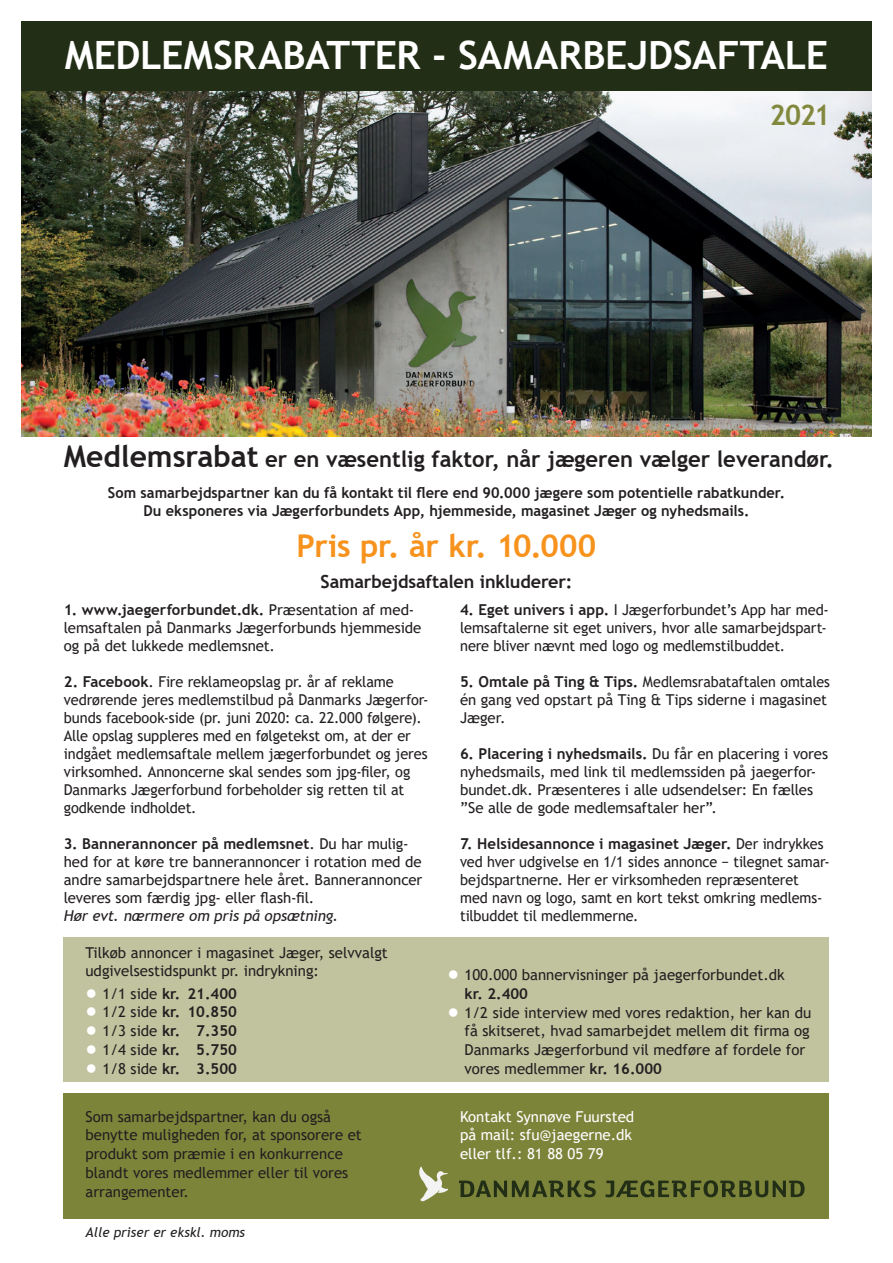
<style>
.page{position:relative;width:893px;height:1263px;background:#fff}
.page>*{position:absolute;margin:0;border:0;box-sizing:border-box;transform-origin:0 0}
.t1{font:700 39px "Trebuchet MS";letter-spacing:-.005em;color:#fff}
.t2{font:700 31.5px "Trebuchet MS";letter-spacing:-.01em;color:#f7931d}
.t3{font:700 28.5px "Trebuchet MS";color:#82893e;scale:.96 1}
.t4{font:700 22.5px "Trebuchet MS";color:#231f20}
.t5{font:700 18px "Trebuchet MS";letter-spacing:-.005em;color:#231f20}
.t6{font:15px/18px "Trebuchet MS";color:#231f20}
.t7{font:700 15px/18px "Trebuchet MS";color:#231f20;text-align:center}
.t8{font:15px/18px "Trebuchet MS";color:#231f20;scale:.96 1}
.t9{font:15px/18px "Trebuchet MS";color:#231f20;scale:.95 1}
.t10{font:15px/18.8px "Trebuchet MS";color:#fff}
.t11{font:italic 15px "Trebuchet MS";letter-spacing:-.005em;color:#231f20}
.t12{font:italic 13.5px "Trebuchet MS";color:#231f20}
.s1{font-size:30px}
.s2{font-weight:700}
.s3{font-weight:400;font-size:19.5px;color:#fff}
.s4{font-weight:400}
.s5{font-size:19.5px;color:#fff}
</style>
<div class="page">
<div style="left:64px;top:1093px;width:765px;height:125px;background:#7c843a"></div>
<div style="left:64px;top:938px;width:765px;height:144px;background:#c1c39f"></div>
<div style="left:21px;top:21px;width:851px;height:70px;background:#222e15"></div>
<svg style="left:419px;top:1167px;width:29px;height:34px"></svg>
<svg style="left:459px;top:1180px;width:137px;height:17px"></svg>
<svg style="left:605px;top:1180px;width:199px;height:17px"></svg>
<img style="left:21px;top:91px;width:851px;height:346px">
<h1 class="t1" style="left:65px;top:31px;width:764px">MEDLEMSRABATTER - SAMARBEJDSAFTALE</h1>
<h3 class="t3" style="left:770px;top:97px;width:65px">2021</h3>
<h3 class="t4" style="left:64px;top:444px;width:772px"><span class="s1">Medlemsrabat</span> er en væsentlig faktor, når jægeren vælger leverandør.</h3>
<p class="t7" style="left:108px;top:484px;width:679px">Som samarbejdspartner kan du få kontakt til flere end 90.000 jægere som potentielle rabatkunder.<br>Du eksponeres via Jægerforbundets App, hjemmeside, magasinet Jæger og nyhedsmails.</p>
<h2 class="t2" style="left:297px;top:526px;width:301px">Pris pr. år kr. 10.000</h2>
<p class="t5" style="left:320px;top:570px;width:254px">Samarbejdsaftalen inkluderer:</p>
<p class="t6" style="left:64px;top:600px;width:359px"><span class="s2">1. www.jaegerforbundet.dk.</span> Præsentation af med&shy;lemsaftalen på Danmarks Jægerforbunds hjemmeside og på det lukkede medlemsnet.</p>
<p class="t6" style="left:64px;top:672px;width:366px"><span class="s2">2. Facebook</span>. Fire reklameopslag pr. år af reklame vedrørende jeres medlemstilbud på Danmarks Jægerfor&shy;bunds facebook-side (pr. juni 2020: ca. 22.000 følgere).<br>Alle opslag suppleres med en følgetekst om, at der er indgået medlemsaftale mellem jægerforbundet og jeres virksomhed. Annoncerne skal sendes som jpg-filer, og Danmarks Jægerforbund forbeholder sig retten til at godkende indholdet.</p>
<p class="t6" style="left:64px;top:834px;width:360px"><span class="s2">3. Bannerannoncer på medlemsnet</span>. Du har mulig&shy;hed for at køre tre bannerannoncer i rotation med de andre samarbejdspartnere hele året. Bannerannoncer leveres som færdig jpg- eller flash-fil.</p>
<p class="t11" style="left:64px;top:906px;width:276px">Hør evt. nærmere om pris på opsætning.</p>
<p class="t6" style="left:460px;top:600px;width:370px"><span class="s2">4. Eget univers i app.</span> I Jægerforbundet’s App har med&shy;lemsaftalerne sit eget univers, hvor alle samarbejdspart&shy;nere bliver nævnt med logo og medlemstilbuddet.</p>
<p class="t9" style="left:460px;top:672px;width:391px"><span class="s2">5. Omtale på Ting &amp; Tips.</span> Medlemsrabataftalen omtales én gang ved opstart på Ting &amp; Tips siderne i magasinet<br>Jæger.</p>
<p class="t6" style="left:460px;top:744px;width:370px"><span class="s2">6. Placering i nyhedsmails.</span> Du får en placering i vores nyhedsmails, med link til medlemssiden på jaegerfor&shy;bundet.dk. Præsenteres i alle udsendelser: En fælles ”Se alle de gode medlemsaftaler her”.</p>
<p class="t8" style="left:460px;top:834px;width:386px"><span class="s2">7. Helsidesannonce i magasinet Jæger.</span> Der indrykkes ved hver udgivelse en 1/1 sides annonce − tilegnet samar&shy;bejdspartnerne. Her er virksomheden repræsenteret med navn og logo, samt en kort tekst omkring medlems&shy;tilbuddet til medlemmerne.</p>
<p class="t6" style="left:85px;top:943px;width:304px">Tilkøb annoncer i magasinet Jæger, selvvalgt udgivelsestidspunkt pr. indrykning:</p>
<p class="t7" style="left:85px;top:984px;width:153px"><span class="s3">●</span> <span class="s4">1/1 side</span> kr. 21.400</p>
<p class="t7" style="left:85px;top:1003px;width:153px"><span class="s3">●</span> <span class="s4">1/2 side</span> kr. 10.850</p>
<p class="t7" style="left:85px;top:1022px;width:153px"><span class="s3">●</span> <span class="s4">1/3 side</span> kr. 7.350</p>
<p class="t7" style="left:85px;top:1040px;width:153px"><span class="s3">●</span> <span class="s4">1/4 side</span> kr. 5.750</p>
<p class="t7" style="left:85px;top:1059px;width:153px"><span class="s3">●</span> <span class="s4">1/8 side</span> kr. 3.500</p>
<p class="t6" style="left:85px;top:1107px;width:278px;line-height:18.8px">Som samarbejdspartner, kan du også benytte muligheden for, at sponsorere et produkt som præmie i en konkurrence blandt vores medlemmer eller til vores arrangementer.</p>
<p class="t10" style="left:460px;top:1107px;width:176px">Kontakt Synnøve Fuursted på mail: sfu@jaegerne.dk eller tlf.: 81 88 05 79</p>
<p class="t12" style="left:85px;top:1224px;width:161px">Alle priser er ekskl. moms</p>
<p class="t6" style="left:465px;top:965px;width:322px;line-height:18.8px;text-indent:-17px"><span class="s5">●</span> 100.000 bannervisninger på jaegerforbundet.dk <span class="s2">kr. 2.400</span></p>
<p class="t6" style="left:465px;top:1003px;width:348px;line-height:18.8px;text-indent:-17px"><span class="s5">●</span> 1/2 side interview med vores redaktion, her kan du få skitseret, hvad samarbejdet mellem dit firma og Danmarks Jægerforbund vil medføre af fordele for vores medlemmer <span class="s2">kr. 16.000</span></p>
</div>
